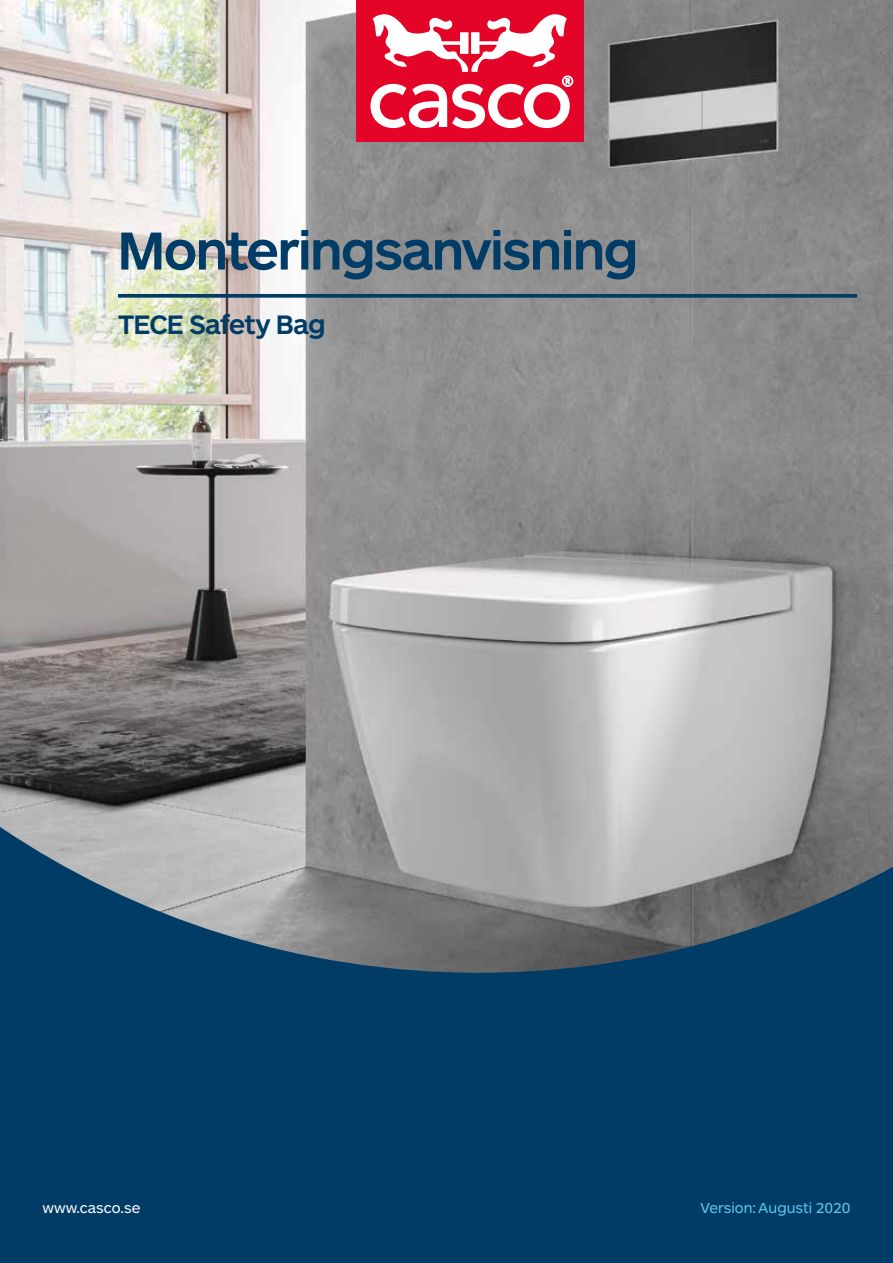
<style>
.page{position:relative;width:893px;height:1263px;background:#003c66}
.page>*{position:absolute;margin:0;border:0;box-sizing:border-box;transform-origin:0 0}
.t1{font:54px "ARS Maquette Casco";letter-spacing:-.02em;color:#003c66}
.t2{font:27px "ARS Maquette Casco";letter-spacing:-.02em;color:#003c66}
.t3{font:15px "ARS Maquette";color:#5dc5ed}
.t4{font:15px "ARS Maquette";color:#fff}
</style>
<div class="page">
<img style="left:0;top:0;width:893px;height:973px">
<svg style="left:118px;top:294px;width:739px;height:4px"></svg>
<div style="left:356px;top:0;width:228px;height:141px;background:#e40428"></div>
<svg style="left:370px;top:14px;width:203px;height:114px"></svg>
<p class="t1" style="left:118px;top:223px;width:522px">Monteringsanvisning</p>
<p class="t2" style="left:118px;top:311px;width:209px">TECE Safety Bag</p>
<p class="t4" style="left:43px;top:1200px;width:100px">www.casco.se</p>
<p class="t3" style="left:700px;top:1200px;width:152px">Version: Augusti 2020</p>
</div>
